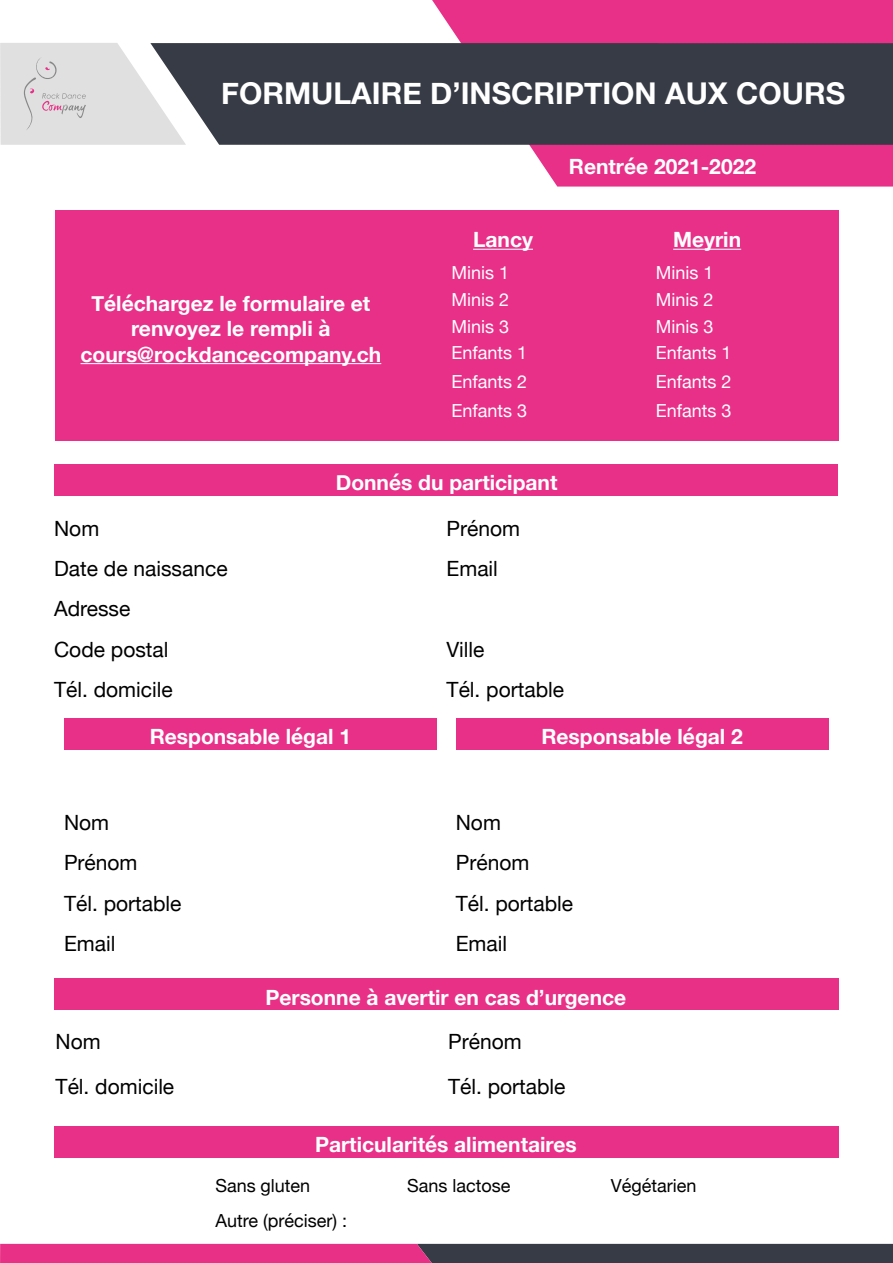
<style>
.page{position:relative;width:893px;height:1263px;background:#fff}
.page>*{position:absolute;margin:0;border:0;box-sizing:border-box;transform-origin:0 0}
.t1{font:700 30px "Helvetica Neue";color:#fff}
.t2{font:700 21px/25.2px "Helvetica Neue";color:#fff;text-align:center}
.t3{font:21px/40.3px "Helvetica Neue";color:#000}
.t4{font:18px/26.8px "Helvetica Neue";color:#fff}
.t5{font:18px "Helvetica Neue";color:#000}
</style>
<div class="page">
<div style="left:54px;top:463px;width:784px;height:32px;background:#e83089"></div>
<div style="left:64px;top:718px;width:373px;height:31px;background:#e83089"></div>
<div style="left:456px;top:718px;width:372px;height:31px;background:#e83089"></div>
<div style="left:54px;top:978px;width:785px;height:32px;background:#e83087"></div>
<div style="left:54px;top:1126px;width:785px;height:32px;background:#e83089"></div>
<svg style="left:432px;top:0;width:461px;height:187px;background:#eb4c99"></svg>
<svg style="left:0;top:43px;width:150px;height:102px;background:#e0dfdf"></svg>
<div style="left:150px;top:43px;width:743px;height:102px;background:#363b45"></div>
<svg style="left:0;top:1244px;width:893px;height:19px;background:#8a3564"></svg>
<div style="left:56px;top:210px;width:783px;height:230px;background:#e83089"></div>
<hr style="left:673px;top:249px;width:68px;height:1px;background:#fff">
<hr style="left:473px;top:249px;width:60px;height:1px;background:#fff">
<hr style="left:81px;top:363px;width:300px;height:1px;background:#fff">
<h1 class="t1" style="left:221px;top:70px;width:625px">FORMULAIRE D’INSCRIPTION AUX COURS</h1>
<p class="t2" style="left:81px;top:292px;width:302px">Téléchargez le formulaire et renvoyez le rempli à cours@rockdancecompany.ch</p>
<p class="t2" style="left:473px;top:228px;width:61px">Lancy</p>
<p class="t4" style="left:452px;top:260px;width:77px">Minis 1<br>Minis 2<br>Minis 3<br>Enfants 1</p>
<p class="t4" style="left:452px;top:369px;width:77px">Enfants 2</p>
<p class="t2" style="left:569px;top:154px;width:189px">Rentrée 2021-2022</p>
<p class="t2" style="left:673px;top:228px;width:70px">Meyrin</p>
<p class="t4" style="left:656px;top:260px;width:77px">Minis 1<br>Minis 2<br>Minis 3<br>Enfants 1</p>
<p class="t4" style="left:656px;top:369px;width:77px">Enfants 2</p>
<p class="t4" style="left:452px;top:398px;width:77px">Enfants 3</p>
<p class="t4" style="left:656px;top:398px;width:77px">Enfants 3</p>
<p class="t2" style="left:336px;top:470px;width:223px">Donnés du participant</p>
<p class="t3" style="left:54px;top:509px;width:47px">Nom</p>
<p class="t3" style="left:447px;top:509px;width:75px">Prénom</p>
<p class="t3" style="left:54px;top:550px;width:175px">Date de naissance<br>Adresse<br>Code postal</p>
<p class="t3" style="left:447px;top:549px;width:53px">Email</p>
<p class="t3" style="left:447px;top:630px;width:39px">Ville</p>
<p class="t3" style="left:54px;top:671px;width:120px">Tél. domicile</p>
<p class="t3" style="left:447px;top:671px;width:119px">Tél. portable</p>
<p class="t2" style="left:150px;top:724px;width:203px">Responsable légal 1</p>
<p class="t2" style="left:541px;top:724px;width:203px">Responsable légal 2</p>
<p class="t3" style="left:64px;top:803px;width:119px">Nom<br>Prénom<br>Tél. portable<br>Email</p>
<p class="t3" style="left:456px;top:803px;width:119px">Nom<br>Prénom<br>Tél. portable<br>Email</p>
<p class="t2" style="left:265px;top:985px;width:362px">Personne à avertir en cas d’urgence</p>
<p class="t3" style="left:56px;top:1022px;width:47px">Nom</p>
<p class="t3" style="left:448px;top:1022px;width:75px">Prénom</p>
<p class="t3" style="left:56px;top:1068px;width:120px">Tél. domicile</p>
<p class="t3" style="left:448px;top:1068px;width:119px">Tél. portable</p>
<p class="t2" style="left:315px;top:1132px;width:263px">Particularités alimentaires</p>
<p class="t5" style="left:215px;top:1172px;width:96px">Sans gluten</p>
<p class="t5" style="left:407px;top:1172px;width:105px">Sans lactose</p>
<p class="t5" style="left:611px;top:1172px;width:87px">Végétarien</p>
<p class="t5" style="left:215px;top:1208px;width:133px">Autre (préciser) :</p>
</div>
